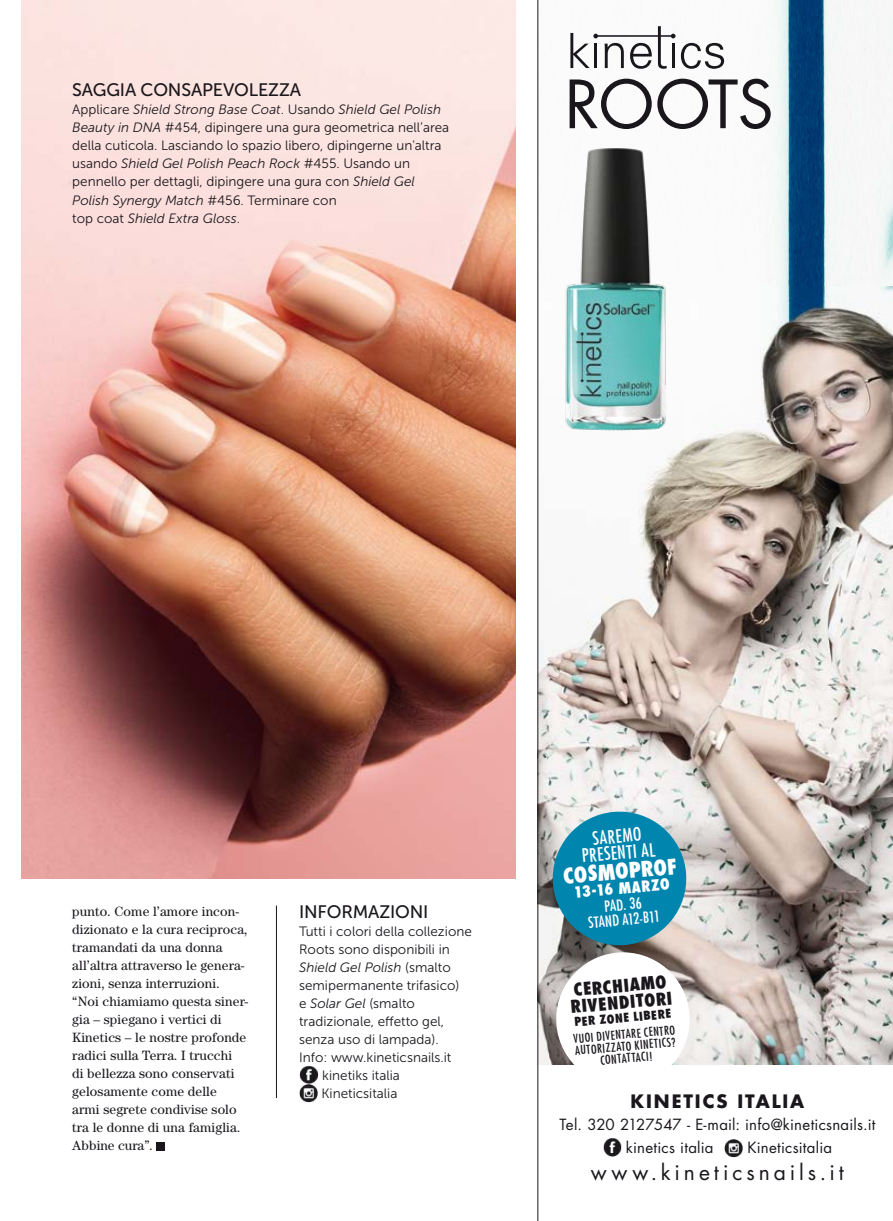
<style>
.page{position:relative;width:893px;height:1221px;background:#fff}
.page>*{position:absolute;margin:0;border:0;box-sizing:border-box;transform-origin:0 0}
.t1{font:64.5px "Futura";letter-spacing:-.015em;color:#1a171c}
.t2{font:28.5px "Museo Sans 300";color:#1a171c}
.t3{font:21px "Futura";letter-spacing:.19em;color:#1a171c}
.t4{font:800 condensed 21px "Futura";color:#fff}
.t5{font:18px "Museo Sans 500";letter-spacing:-.01em;color:#1a171c}
.t6{font:condensed 18px/16.5px "Futura";color:#fff;text-align:center}
.t7{font:700 18px "Futura";letter-spacing:.105em;color:#1a171c}
.t8{font:800 condensed 17.25px/16.5px "Futura";color:#1a171c}
.t9{font:15px/22.5px "Futura";letter-spacing:.015em;color:#1a171c}
.t10{font:condensed 15px/15px "Futura";color:#fff;text-align:center}
.t11{font:800 condensed 15px "Futura";color:#fff}
.t12{font:13.5px/18px "Museo Sans 300";color:#1a171c}
.t13{font:13.5px/18px "Century";letter-spacing:.01em;color:#1a171c}
.t14{font:italic 13.5px "Museo Sans 300";color:#1a171c}
.t15{font:condensed 12px/12px "Futura";color:#1a171c;text-align:center}
.t16{font:800 condensed 12px "Futura";color:#1a171c}
.s1{font-style:italic}
.s2{font-style:normal}
</style>
<div class="page">
<img style="left:538px;top:0;width:355px;height:286px">
<img style="left:21px;top:0;width:495px;height:878px">
<img style="left:299px;top:1065px;width:20px;height:38px">
<hr style="left:276px;top:905px;width:1px;height:192px;background:#1a171c">
<div style="left:156px;top:1141px;width:9px;height:9px;background:#1a171c"></div>
<img style="left:538px;top:286px;width:355px;height:778px">
<img style="left:603px;top:1138px;width:19px;height:18px">
<img style="left:724px;top:1139px;width:18px;height:19px">
<svg style="left:681px;top:43px;width:43px;height:26px"></svg>
<svg style="left:570px;top:26px;width:105px;height:43px"></svg>
<hr style="left:537px;top:0;width:1px;height:1220px;background:#1a171c">
<img style="left:558px;top:133px;width:114px;height:311px">
<svg style="left:550px;top:808px;width:143px;height:257px"></svg>
<h3 class="t5" style="left:72px;top:80px;width:230px">SAGGIA CONSAPEVOLEZZA</h3>
<p class="t12" style="left:72px;top:101px;width:379px">Applicare <span class="s1">Shield Strong Base Coat</span>. Usando <span class="s1">Shield Gel Polish Beauty in DNA</span> #454, dipingere una gura geometrica nell’area della cuticola. Lasciando lo spazio libero, dipingerne un'altra usando <span class="s1">Shield Gel Polish Peach Rock</span> #455. Usando un pennello per dettagli, dipingere una gura con <span class="s1">Shield Gel Polish Synergy Match</span> #456. Terminare con<br>top coat <span class="s1">Shield Extra Gloss</span>.</p>
<h1 class="t1" style="left:565px;top:60px;width:211px">ROOTS</h1>
<p class="t13" style="left:72px;top:902px;width:177px">punto. Come l’amore incon&shy;dizionato e la cura reciproca, tramandati da una donna all’altra attraverso le genera&shy;zioni, senza interruzioni. “Noi chiamiamo questa siner&shy;gia – spiegano i vertici di<br>Kinetics – le nostre profonde radici sulla Terra. I trucchi<br>di bellezza sono conservati gelosamente come delle<br>armi segrete condivise solo tra le donne di una famiglia.<br>Abbine cura”.</p>
<h3 class="t5" style="left:299px;top:901px;width:131px">INFORMAZIONI</h3>
<p class="t12" style="left:299px;top:922px;width:174px">Tutti i colori della collezione</p>
<p class="t12" style="left:299px;top:940px;width:152px">Roots sono disponibili in</p>
<p class="t14" style="left:299px;top:960px;width:153px">Shield Gel Polish <span class="s2">(smalto</span></p>
<p class="t12" style="left:299px;top:976px;width:162px">semipermanente trifasico)</p>
<p class="t12" style="left:299px;top:994px;width:117px">e <span class="s1">Solar Gel</span> (smalto</p>
<p class="t12" style="left:299px;top:1012px;width:147px">tradizionale, effetto gel,</p>
<p class="t12" style="left:299px;top:1030px;width:141px">senza uso di lampada).</p>
<p class="t12" style="left:299px;top:1048px;width:154px">Info: www.kineticsnails.it</p>
<p class="t12" style="left:322px;top:1066px;width:79px">kinetiks italia</p>
<p class="t12" style="left:321px;top:1084px;width:77px">Kineticsitalia</p>
<h3 class="t6" style="left:580px;top:831px;width:75px;rotate:-5deg">SAREMO<br>PRESENTI AL</h3>
<h3 class="t4" style="left:562px;top:862px;width:116px;rotate:-5deg">COSMOPROF</h3>
<p class="t11" style="left:573px;top:882px;width:98px;rotate:-5deg">13-16 MARZO</p>
<p class="t10" style="left:586px;top:900px;width:74px;rotate:-5deg">PAD. 36<br>STAND A12-B11</p>
<p class="t8" style="left:569px;top:981px;width:103px;rotate:-5deg">CERCHIAMO<br>RIVENDITORI</p>
<p class="t16" style="left:574px;top:1014px;width:99px;rotate:-5deg">PER ZONE LIBERE</p>
<p class="t15" style="left:573px;top:1032px;width:103px;rotate:-5deg">VUOI DIVENTARE CENTRO<br>AUTORIZZATO KINETICS?<br>CONTATTACI!</p>
<h3 class="t7" style="left:630px;top:1088px;width:175px">KINETICS ITALIA</h3>
<p class="t9" style="left:626px;top:1113px;width:251px;text-indent:-67px">Tel. 320 2127547 - E-mail: info@kineticsnails.it kinetics italia</p>
<p class="t9" style="left:747px;top:1135px;width:86px">Kineticsitalia</p>
<h3 class="t3" style="left:591px;top:1157px;width:255px">www.kineticsnails.it</h3>
<h2 class="t2" style="left:810px;top:1161px;width:34px">65</h2>
</div>
